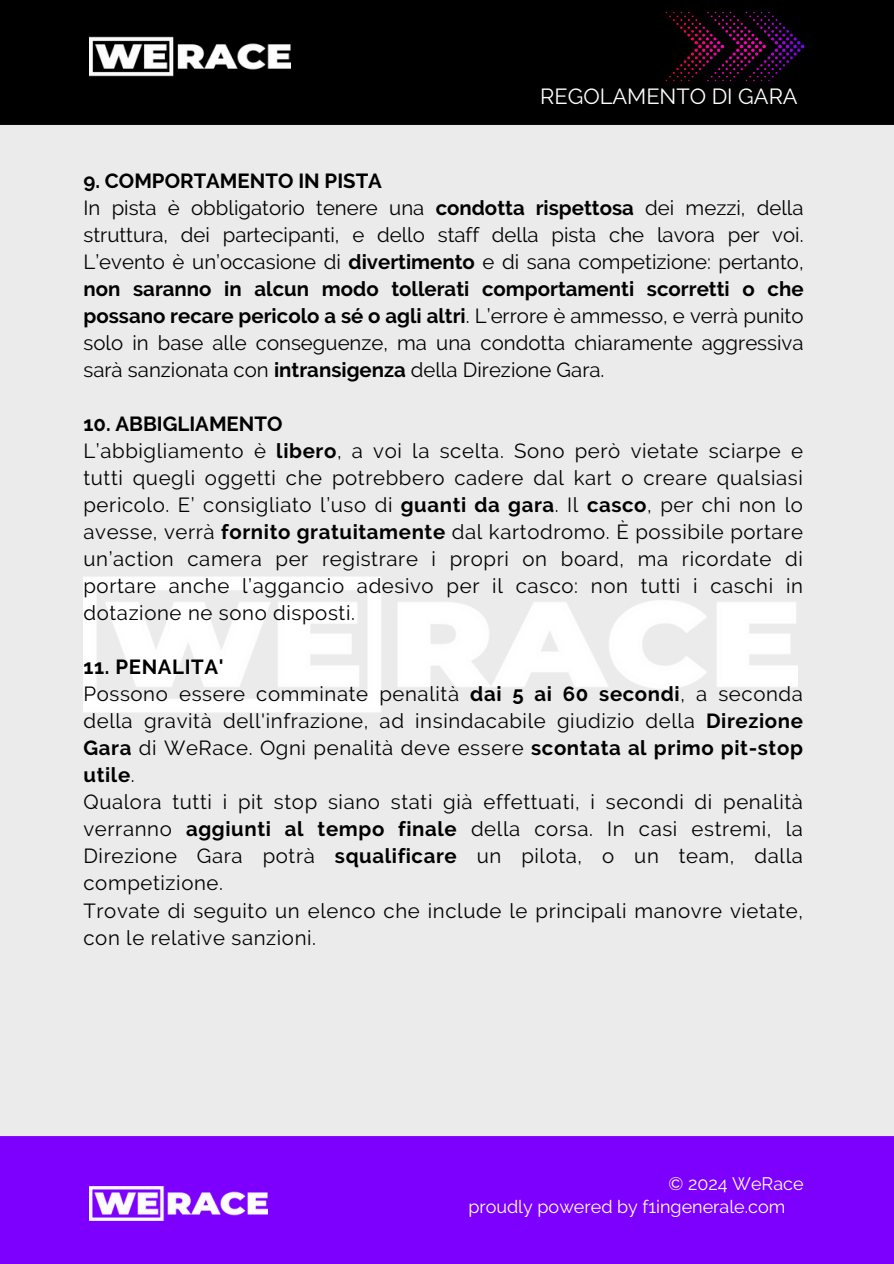
<style>
.page{position:relative;width:894px;height:1264px;background:#fff}
.page>*{position:absolute;margin:0;border:0;box-sizing:border-box;transform-origin:0 0}
.t1{font:21.75px "Raleway";color:#fff}
.t2{font:20.4px/27px "Raleway";letter-spacing:.03em;color:#010101}
.t3{font:20.4px/27px "Raleway";color:#010101}
.t4{font:18px "Raleway";color:#fff}
.s1{font-weight:700}
</style>
<div class="page">
<div style="left:0;top:1136px;width:893px;height:127px;background:#7d00ff"></div>
<img style="left:89px;top:1186px;width:178px;height:34px">
<div style="left:0;top:0;width:893px;height:125px;background:#000"></div>
<img style="left:89px;top:36px;width:201px;height:41px">
<img style="left:658px;top:5px;width:153px;height:83px">
<p class="t1" style="left:540px;top:84px;width:259px">REGOLAMENTO DI GARA</p>
<h2 class="t3" style="left:83px;top:167px;width:721px"><span class="s1">9. COMPORTAMENTO IN PISTA<br></span>In pista è obbligatorio tenere una <span class="s1">condotta rispettosa</span> dei mezzi, della struttura, dei partecipanti, e dello staff della pista che lavora per voi.<br>L’evento è un’occasione di <span class="s1">divertimento</span> e di sana competizione: pertanto, <span class="s1">non saranno in alcun modo tollerati comportamenti scorretti o che possano recare pericolo a sé o agli altri</span>. L’errore è ammesso, e verrà punito solo in base alle conseguenze, ma una condotta chiaramente aggressiva sarà sanzionata con <span class="s1">intransigenza</span> della Direzione Gara.</h2>
<h2 class="t2" style="left:83px;top:410px;width:720px"><span class="s1">10. ABBIGLIAMENTO<br></span>L’abbigliamento è <span class="s1">libero</span>, a voi la scelta. Sono però vietate sciarpe e tutti quegli oggetti che potrebbero cadere dal kart o creare qualsiasi pericolo. E’ consigliato l’uso di <span class="s1">guanti da gara</span>. Il <span class="s1">casco</span>, per chi non lo avesse, verrà <span class="s1">fornito gratuitamente</span> dal kartodromo. È possibile portare un’action camera per registrare i propri on board, ma ricordate di portare anche l’aggancio adesivo per il casco: non tutti i caschi in dotazione ne sono disposti.</h2>
<h2 class="t2" style="left:83px;top:653px;width:720px"><span class="s1">11. PENALITA'<br></span>Possono essere comminate penalità <span class="s1">dai 5 ai 60 secondi</span>, a seconda della gravità dell'infrazione, ad insindacabile giudizio della <span class="s1">Direzione Gara</span> di WeRace. Ogni penalità deve essere <span class="s1">scontata al primo pit-stop utile</span>.<br>Qualora tutti i pit stop siano stati già effettuati, i secondi di penalità verranno <span class="s1">aggiunti al tempo finale</span> della corsa. In casi estremi, la Direzione Gara potrà <span class="s1">squalificare</span> un pilota, o un team, dalla competizione.<br>Trovate di seguito un elenco che include le principali manovre vietate, con le relative sanzioni.</h2>
<p class="t4" style="left:668px;top:1172px;width:136px">© 2024 WeRace</p>
<h1 class="t4" style="left:468px;top:1196px;width:318px">proudly powered by f1ingenerale.com</h1>
</div>
